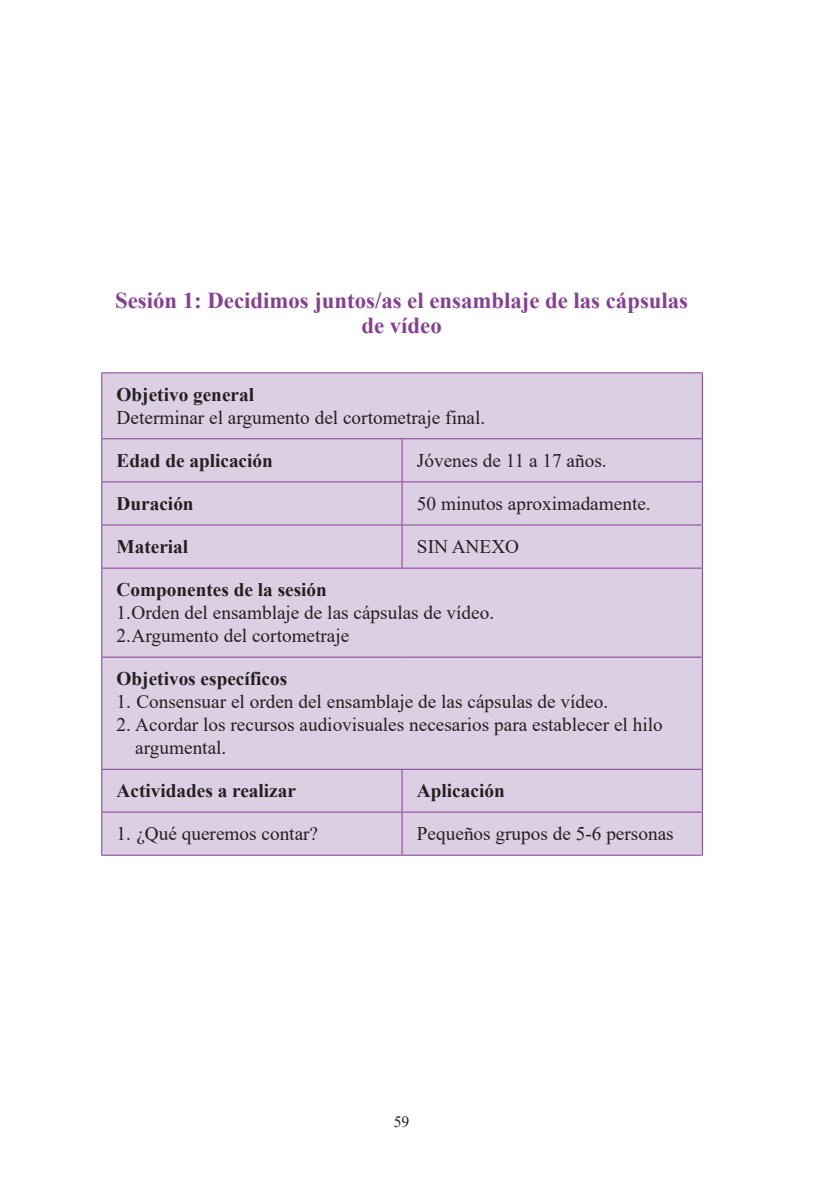
<style>
.page{position:relative;width:838px;height:1185px;background:#fff}
.page>*{position:absolute;margin:0;border:0;box-sizing:border-box;transform-origin:0 0}
.t1{font:700 22.75px/24.5px "Times New Roman";color:#843f92;text-align:center}
.t2{font:19.25px/23.1px "Times New Roman";color:#231f20}
.t3{font:700 19.25px "Times New Roman";color:#231f20}
.t4{font:15.75px "Times New Roman";color:#231f20}
</style>
<div class="page">
<div style="left:102px;top:373px;width:599px;height:482px;background:#dccee3"></div>
<hr style="left:101px;top:372px;width:301px;height:1px;background:#843f92">
<hr style="left:101px;top:373px;width:1px;height:65px;background:#843f92">
<hr style="left:402px;top:372px;width:300px;height:1px;background:#843f92">
<hr style="left:701px;top:373px;width:1px;height:65px;background:#843f92">
<hr style="left:101px;top:438px;width:301px;height:1px;background:#843f92">
<hr style="left:101px;top:439px;width:1px;height:42px;background:#843f92">
<hr style="left:402px;top:438px;width:300px;height:1px;background:#843f92">
<hr style="left:401px;top:439px;width:1px;height:42px;background:#843f92">
<hr style="left:701px;top:439px;width:1px;height:42px;background:#843f92">
<hr style="left:101px;top:481px;width:301px;height:1px;background:#843f92">
<hr style="left:101px;top:482px;width:1px;height:42px;background:#843f92">
<hr style="left:402px;top:481px;width:300px;height:1px;background:#843f92">
<hr style="left:401px;top:482px;width:1px;height:42px;background:#843f92">
<hr style="left:701px;top:482px;width:1px;height:42px;background:#843f92">
<hr style="left:101px;top:524px;width:301px;height:1px;background:#843f92">
<hr style="left:101px;top:525px;width:1px;height:43px;background:#843f92">
<hr style="left:402px;top:524px;width:300px;height:1px;background:#843f92">
<hr style="left:401px;top:525px;width:1px;height:43px;background:#843f92">
<hr style="left:701px;top:525px;width:1px;height:43px;background:#843f92">
<hr style="left:101px;top:568px;width:301px;height:1px;background:#843f92">
<hr style="left:101px;top:568px;width:1px;height:89px;background:#843f92">
<hr style="left:402px;top:568px;width:300px;height:1px;background:#843f92">
<hr style="left:701px;top:568px;width:1px;height:89px;background:#843f92">
<hr style="left:101px;top:657px;width:301px;height:1px;background:#843f92">
<hr style="left:101px;top:657px;width:1px;height:112px;background:#843f92">
<hr style="left:402px;top:657px;width:300px;height:1px;background:#843f92">
<hr style="left:701px;top:657px;width:1px;height:112px;background:#843f92">
<hr style="left:101px;top:769px;width:301px;height:1px;background:#843f92">
<hr style="left:101px;top:770px;width:1px;height:41px;background:#843f92">
<hr style="left:402px;top:769px;width:300px;height:1px;background:#843f92">
<hr style="left:401px;top:770px;width:1px;height:41px;background:#843f92">
<hr style="left:701px;top:770px;width:1px;height:41px;background:#843f92">
<hr style="left:101px;top:811px;width:301px;height:1px;background:#843f92">
<hr style="left:101px;top:812px;width:1px;height:43px;background:#843f92">
<hr style="left:402px;top:811px;width:300px;height:1px;background:#843f92">
<hr style="left:401px;top:812px;width:1px;height:43px;background:#843f92">
<hr style="left:701px;top:812px;width:1px;height:43px;background:#843f92">
<hr style="left:101px;top:855px;width:301px;height:1px;background:#843f92">
<hr style="left:402px;top:855px;width:300px;height:1px;background:#843f92">
<p class="t1" style="left:115px;top:288px;width:574px">Sesión 1: Decidimos juntos/as el ensamblaje de las cápsulas de vídeo</p>
<p class="t3" style="left:117px;top:380px;width:139px">Objetivo general</p>
<p class="t2" style="left:117px;top:405px;width:370px">Determinar el argumento del cortometraje final.</p>
<p class="t3" style="left:117px;top:446px;width:158px">Edad de aplicación</p>
<p class="t2" style="left:417px;top:448px;width:191px">Jóvenes de 11 a 17 años.</p>
<p class="t3" style="left:117px;top:489px;width:79px">Duración</p>
<p class="t2" style="left:417px;top:491px;width:235px">50 minutos aproximadamente.</p>
<p class="t3" style="left:117px;top:532px;width:73px">Material</p>
<p class="t2" style="left:417px;top:534px;width:104px">SIN ANEXO</p>
<p class="t3" style="left:117px;top:576px;width:212px">Componentes de la sesión</p>
<p class="t2" style="left:117px;top:600px;width:379px">1.Orden del ensamblaje de las cápsulas de vídeo.<br>2.Argumento del cortometraje</p>
<p class="t3" style="left:117px;top:665px;width:172px">Objetivos específicos</p>
<p class="t2" style="left:117px;top:689px;width:493px">1. Consensuar el orden del ensamblaje de las cápsulas de vídeo.</p>
<p class="t2" style="left:135px;top:712px;width:529px;text-indent:-19px">2. Acordar los recursos audiovisuales necesarios para establecer el hilo argumental.</p>
<p class="t3" style="left:117px;top:777px;width:181px">Actividades a realizar</p>
<p class="t3" style="left:417px;top:777px;width:89px">Aplicación</p>
<p class="t2" style="left:117px;top:821px;width:203px">1. ¿Qué queremos contar?</p>
<p class="t2" style="left:417px;top:821px;width:258px">Pequeños grupos de 5-6 personas</p>
<p class="t4" style="left:393px;top:1110px;width:17px">59</p>
</div>
